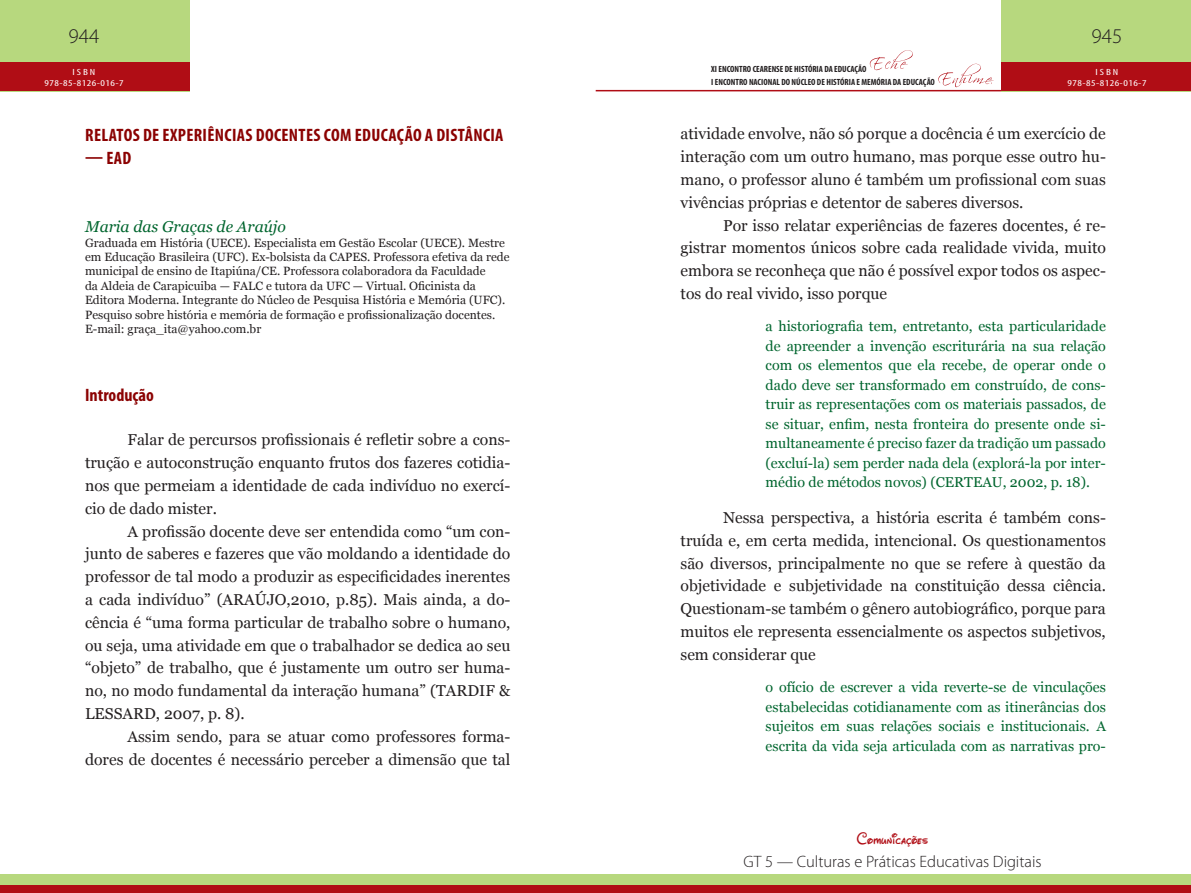
<style>
.page{position:relative;width:1191px;height:893px;background:#fff}
.page>*{position:absolute;margin:0;border:0;box-sizing:border-box;transform-origin:0 0}
.t1{font:300 21px "Myriad Pro";color:#231f20}
.TÍTULO_01{font:700 condensed 18px "Myriad Pro";letter-spacing:.02em;color:#8b0202}
.TÍTULO_02{font:700 condensed 18px "Myriad Pro";color:#8b0202}
.t2{font:300 16.5px "Myriad Pro";color:#231f20}
.t3{font:16.5px "Waltograph";letter-spacing:.01em;color:#b00d15}
.t4{font:15.75px/22.8px "Georgia";color:#231f20;text-align:justify}
.AUTOR{font:italic 15.75px "Georgia";color:#00652e}
.RECUO{font:14.25px/19.5px "Georgia";color:#00652e;text-align:justify}
.DADOS_AUTOR{font:12px/14.4px "Georgia";color:#231f20}
.t5{font:700 condensed 9px/13.2px "Myriad Pro";color:#231f20}
.t6{font:condensed 9px/10.8px "Myriad Pro";letter-spacing:.04em;color:#fff;text-align:center;scale:1.3 1}
</style>
<div class="page">
<hr style="left:595px;top:90px;width:407px;height:1px;background:#b00d15">
<div style="left:1001px;top:0;width:190px;height:91px;background:#b7d87e"></div>
<div style="left:1001px;top:63px;width:190px;height:28px;background:#b00d15"></div>
<svg style="left:869px;top:50px;width:43px;height:20px"></svg>
<svg style="left:938px;top:64px;width:55px;height:23px"></svg>
<div style="left:595px;top:874px;width:596px;height:19px;background:#b7d87e"></div>
<div style="left:595px;top:885px;width:596px;height:8px;background:#b00d15"></div>
<div style="left:0;top:874px;width:595px;height:19px;background:#b7d87e"></div>
<div style="left:0;top:885px;width:595px;height:8px;background:#b00d15"></div>
<div style="left:0;top:0;width:189px;height:91px;background:#b7d87e"></div>
<div style="left:0;top:63px;width:189px;height:28px;background:#b00d15"></div>
<h1 class="t1" style="left:69px;top:24px;width:32px">944</h1>
<p class="t6" style="left:44px;top:66px;width:62px">ISBN<br>978-85-8126-016-7</p>
<p class="TÍTULO_01" style="left:85px;top:124px;width:420px">RELATOS DE EXPERIÊNCIAS DOCENTES COM EDUCAÇÃO A DISTÂNCIA</p>
<p class="TÍTULO_01" style="left:85px;top:147px;width:48px">— EAD</p>
<p class="AUTOR" style="left:85px;top:217px;width:202px">Maria das Graças de Araújo</p>
<p class="DADOS_AUTOR" style="left:85px;top:236px;width:426px">Graduada em História (UECE). Especialista em Gestão Escolar (UECE). Mestre em Educação Brasileira (UFC). Ex-bolsista da CAPES. Professora efetiva da rede municipal de ensino de Itapiúna/CE. Professora colaboradora da Faculdade<br>da Aldeia de Carapicuiba — FALC e tutora da UFC — Virtual. Oficinista da Editora Moderna. Integrante do Núcleo de Pesquisa História e Memória (UFC).<br>Pesquiso sobre história e memória de formação e profissionalização docentes.</p>
<p class="DADOS_AUTOR" style="left:85px;top:322px;width:178px">E-mail: graça_ita@yahoo.com.br</p>
<p class="TÍTULO_02" style="left:85px;top:384px;width:70px">Introdução</p>
<p class="t4" style="left:85px;top:429px;width:427px;text-indent:43px">Falar de percursos profissionais é refletir sobre a cons&shy;trução e autoconstrução enquanto frutos dos fazeres cotidia&shy;nos que permeiam a identidade de cada indivíduo no exercí&shy;cio de dado mister.</p>
<p class="t4" style="left:85px;top:520px;width:427px;text-indent:43px">A profissão docente deve ser entendida como “um con&shy;junto de saberes e fazeres que vão moldando a identidade do professor de tal modo a produzir as especificidades inerentes a cada indivíduo” (ARAÚJO,2010, p.85). Mais ainda, a do&shy;cência é “uma forma particular de trabalho sobre o humano, ou seja, uma atividade em que o trabalhador se dedica ao seu “objeto” de trabalho, que é justamente um outro ser huma&shy;no, no modo fundamental da interação humana” (TARDIF &amp; LESSARD, 2007, p. 8).</p>
<p class="t4" style="left:85px;top:725px;width:427px;text-align:right">Assim sendo, para se atuar como professores forma-<br>dores de docentes é necessário perceber a dimensão que tal</p>
<h1 class="t1" style="left:1091px;top:24px;width:32px">945</h1>
<p class="t5" style="left:711px;top:62px;width:225px">XI ENCONTRO CEARENSE DE HISTÓRIA DA EDUCAÇÃO<br>I ENCONTRO NACIONAL DO NÚCLEO DE HISTÓRIA E MEMÓRIA DA EDUCAÇÃO</p>
<p class="t6" style="left:1067px;top:66px;width:62px">ISBN<br>978-85-8126-016-7</p>
<p class="t4" style="left:680px;top:123px;width:427px">atividade envolve, não só porque a docência é um exercício de interação com um outro humano, mas porque esse outro hu&shy;mano, o professor aluno é também um profissional com suas vivências próprias e detentor de saberes diversos.</p>
<p class="t4" style="left:680px;top:214px;width:427px;text-indent:43px">Por isso relatar experiências de fazeres docentes, é re&shy;gistrar momentos únicos sobre cada realidade vivida, muito embora se reconheça que não é possível expor todos os aspec&shy;tos do real vivido, isso porque</p>
<p class="RECUO" style="left:765px;top:317px;width:342px">a historiografia tem, entretanto, esta particularidade de apreender a invenção escriturária na sua relação com os elementos que ela recebe, de operar onde o dado deve ser transformado em construído, de cons&shy;truir as representações com os materiais passados, de se situar, enfim, nesta fronteira do presente onde si&shy;multaneamente é preciso fazer da tradição um passado (excluí-la) sem perder nada dela (explorá-la por inter&shy;médio de métodos novos) (CERTEAU, 2002, p. 18).</p>
<p class="t4" style="left:680px;top:506px;width:427px;text-indent:43px">Nessa perspectiva, a história escrita é também cons&shy;truída e, em certa medida, intencional. Os questionamentos são diversos, principalmente no que se refere à questão da objetividade e subjetividade na constituição dessa ciência.<br>Questionam-se também o gênero autobiográfico, porque para muitos ele representa essencialmente os aspectos subjetivos, sem considerar que</p>
<p class="RECUO" style="left:765px;top:678px;width:342px">o ofício de escrever a vida reverte-se de vinculações estabelecidas cotidianamente com as itinerâncias dos sujeitos em suas relações sociais e institucionais. A escrita da vida seja articulada com as narrativas pro-</p>
<p class="t3" style="left:857px;top:826px;width:73px">Comunicações</p>
<p class="t2" style="left:743px;top:852px;width:300px">GT 5 — Culturas e Práticas Educativas Digitais</p>
</div>
